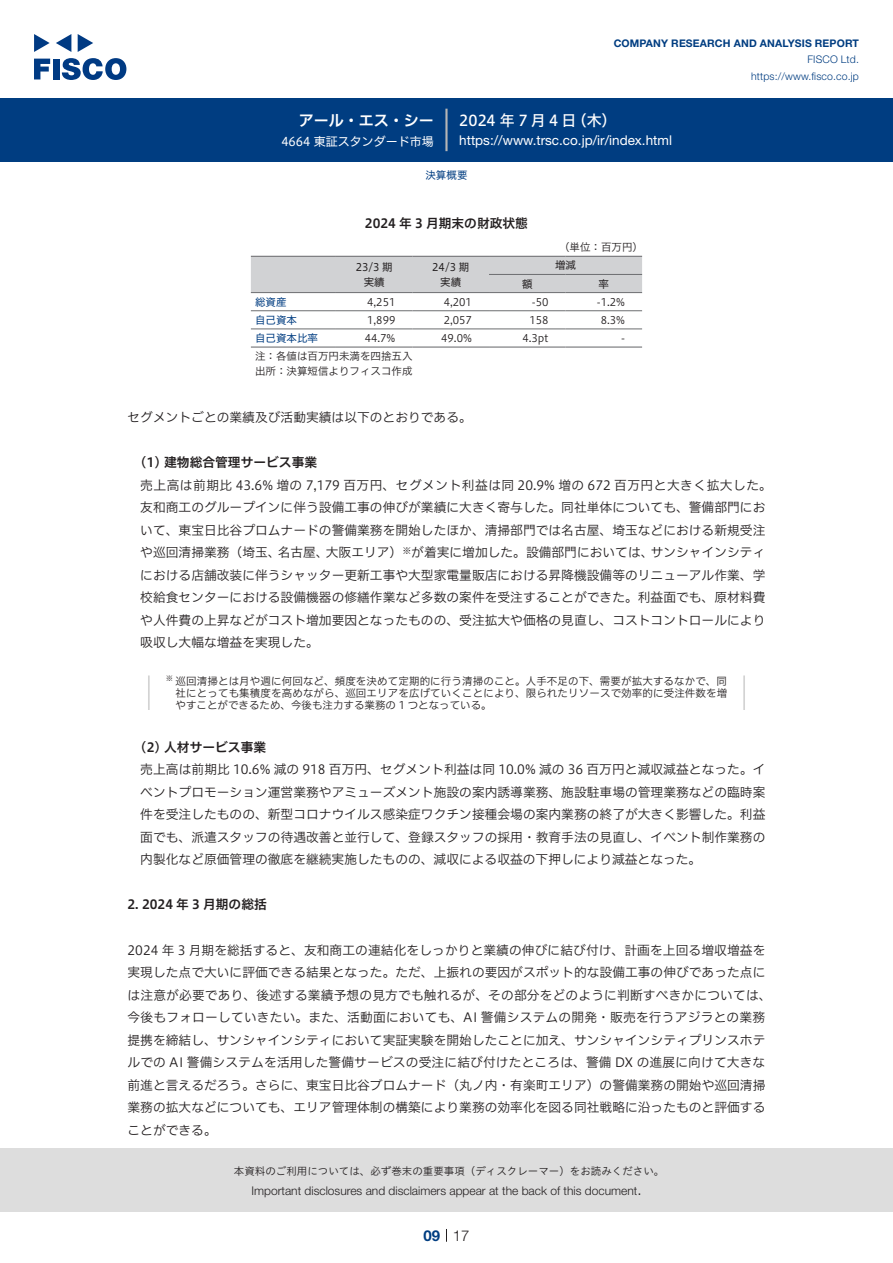
<style>
.page{position:relative;width:893px;height:1263px;background:#fff}
.page>*{position:absolute;margin:0;border:0;box-sizing:border-box;transform-origin:0 0}
.t1{font:15px "Hiragino UD Sans F Std N W5";letter-spacing:.21em;color:#fff}
.t2{font:15px "Hiragino UD Sans F Std N W6";color:#fff}
.t3{font:300 15px "Helvetica Neue LT Std";color:#231f20}
.t4{font:700 15px "Helvetica Neue LT Std";color:#003d81}
.t5{font:13.5px "Helvetica Neue LT Std";color:#fff}
.本文3mm{font:12.75px/22.5px "Hiragino UD Sans F Std N W3";color:#231f20}
.本文{font:12.75px/22.5px "Hiragino UD Sans F Std N W3";color:#231f20}
.本文3mm-2{font:12.75px "Hiragino UD Sans F Std N W3";letter-spacing:.035em;color:#231f20}
.小タイトル3mm{font:12.75px "Hiragino UD Sans F Std N W6";color:#231f20}
.チャートタイトル{font:12.75px "Hiragino UD Sans F Std N W6";color:#231f20}
.小タイトル{font:12.75px "Hiragino UD Sans F Std N W6";color:#231f20}
.t6{font:300 12px "Helvetica Neue LT Std";color:#231f20}
.t7{font:12px "Hiragino UD Sans F Std N W4";color:#fff}
.表組み基本スタイル{font:10.5px/12px "Hiragino UD Sans F Std N W3";letter-spacing:.01em;color:#231f20}
.表数字{font:10.5px "Hiragino UD Sans F Std N W3";color:#231f20}
.t8{font:10.5px "Hiragino UD Sans Std W3";color:#231f20}
.t9{font:700 10.5px "Helvetica Neue LT Std";letter-spacing:.015em;color:#003d81}
.t10{font:300 10.5px/16.5px "Helvetica Neue LT Std";letter-spacing:.015em;color:#003d81;text-align:right}
.表上{font:10.5px "Hiragino UD Sans F Std N W4";color:#231f20}
.表左{font:10.5px "Hiragino UD Sans F Std N W4";color:#003d81}
.表単位{font:10.5px "Hiragino UD Sans F Std N W3";color:#231f20}
.ヘッダー{font:10.5px "Hiragino UD Sans F Std N W4";color:#003d81}
.t11{font:7.35px "Hiragino UD Sans F Std N W3";color:#231f20}
</style>
<div class="page">
<div style="left:0;top:1148px;width:893px;height:64px;background:#ddd"></div>
<svg style="left:34px;top:59px;width:16px;height:20px"></svg>
<div style="left:53px;top:59px;width:6px;height:20px;background:#003a83"></div>
<svg style="left:62px;top:58px;width:64px;height:22px"></svg>
<svg style="left:34px;top:34px;width:16px;height:18px"></svg>
<svg style="left:78px;top:34px;width:15px;height:18px"></svg>
<svg style="left:56px;top:34px;width:15px;height:18px"></svg>
<div style="left:0;top:98px;width:893px;height:64px;background:#003d81"></div>
<hr style="left:445px;top:109px;width:3px;height:42px;background:#b5b5b6">
<svg style="left:446px;top:1229px;width:1px;height:13px"></svg>
<div style="left:251px;top:257px;width:391px;height:35px;background:#d1d2d4"></div>
<hr style="left:489px;top:274px;width:77px;height:1px;background:#6c6d70">
<hr style="left:566px;top:274px;width:76px;height:1px;background:#6c6d70">
<hr style="left:251px;top:292px;width:85px;height:1px;background:#6c6d70">
<hr style="left:336px;top:292px;width:76px;height:1px;background:#6c6d70">
<hr style="left:412px;top:292px;width:77px;height:1px;background:#6c6d70">
<hr style="left:489px;top:292px;width:77px;height:1px;background:#6c6d70">
<hr style="left:566px;top:292px;width:76px;height:1px;background:#6c6d70">
<hr style="left:251px;top:310px;width:85px;height:1px;background:#6c6d70">
<hr style="left:336px;top:310px;width:76px;height:1px;background:#6c6d70">
<hr style="left:412px;top:310px;width:77px;height:1px;background:#6c6d70">
<hr style="left:489px;top:310px;width:77px;height:1px;background:#6c6d70">
<hr style="left:566px;top:310px;width:76px;height:1px;background:#6c6d70">
<hr style="left:251px;top:329px;width:85px;height:1px;background:#6c6d70">
<hr style="left:336px;top:329px;width:76px;height:1px;background:#6c6d70">
<hr style="left:412px;top:329px;width:77px;height:1px;background:#6c6d70">
<hr style="left:489px;top:329px;width:77px;height:1px;background:#6c6d70">
<hr style="left:566px;top:329px;width:76px;height:1px;background:#6c6d70">
<hr style="left:251px;top:256px;width:85px;height:1px;background:#6c6d70">
<hr style="left:336px;top:256px;width:76px;height:1px;background:#6c6d70">
<hr style="left:412px;top:256px;width:77px;height:1px;background:#6c6d70">
<hr style="left:489px;top:256px;width:77px;height:1px;background:#6c6d70">
<hr style="left:566px;top:256px;width:76px;height:1px;background:#6c6d70">
<hr style="left:251px;top:346px;width:85px;height:2px;background:#6c6d70">
<hr style="left:336px;top:346px;width:76px;height:2px;background:#6c6d70">
<hr style="left:412px;top:346px;width:77px;height:2px;background:#6c6d70">
<hr style="left:489px;top:346px;width:77px;height:2px;background:#6c6d70">
<hr style="left:566px;top:346px;width:76px;height:2px;background:#6c6d70">
<hr style="left:148px;top:675px;width:2px;height:35px;background:#d3d3d3">
<hr style="left:743px;top:675px;width:2px;height:35px;background:#d3d3d3">
<p class="t2" style="left:299px;top:109px;width:137px">アール・エス・シー</p>
<p class="t7" style="left:281px;top:132px;width:154px">4664 東証スタンダード市場</p>
<p class="t9" style="left:614px;top:37px;width:247px">COMPANY RESEARCH AND ANALYSIS REPORT</p>
<p class="t10" style="left:751px;top:51px;width:109px">FISCO Ltd. https://www.fisco.co j p.</p>
<p class="t1" style="left:459px;top:109px;width:119px">2024年7月4日</p>
<p class="t1" style="left:572px;top:109px;width:46px">（木(</p>
<p class="t5" style="left:459px;top:132px;width:214px">https://www.trsc.co j p. /i r/ index.html</p>
<p class="表左" style="left:255px;top:294px;width:33px">総資産</p>
<p class="表左" style="left:255px;top:312px;width:43px">自己資本</p>
<p class="ヘッダー" style="left:425px;top:167px;width:43px">決算概要</p>
<p class="チャートタイトル" style="left:365px;top:214px;width:165px">2024 年 3 月期末の財政状態</p>
<p class="表単位" style="left:559px;top:239px;width:85px">（単位：百万円(</p>
<p class="表上" style="left:356px;top:259px;width:39px">23/3 期</p>
<p class="表上" style="left:364px;top:274px;width:22px">実績</p>
<p class="表上" style="left:432px;top:259px;width:39px">24/3 期</p>
<p class="表上" style="left:440px;top:274px;width:22px">実績</p>
<p class="表上" style="left:522px;top:276px;width:12px">額</p>
<p class="表上" style="left:555px;top:257px;width:22px">増減</p>
<p class="表上" style="left:599px;top:276px;width:12px">率</p>
<p class="表数字" style="left:367px;top:294px;width:30px">4,251</p>
<p class="表数字" style="left:367px;top:312px;width:30px">1,899</p>
<p class="表数字" style="left:444px;top:294px;width:30px">4,201</p>
<p class="表数字" style="left:444px;top:312px;width:30px">2,057</p>
<p class="表数字" style="left:532px;top:294px;width:18px">-50</p>
<p class="表数字" style="left:529px;top:312px;width:21px">158</p>
<p class="表数字" style="left:597px;top:294px;width:30px">-1.2%</p>
<p class="表数字" style="left:601px;top:312px;width:26px">8.3%</p>
<p class="表左" style="left:255px;top:330px;width:64px">自己資本比率</p>
<p class="表組み基本スタイル" style="left:255px;top:350px;width:159px">注：各値は百万円未満を四捨五入</p>
<p class="表組み基本スタイル" style="left:255px;top:365px;width:159px">出所：決算短信よりフィスコ作成</p>
<p class="本文" style="left:128px;top:405px;width:346px">セグメントごとの業績及び活動実績は以下のとおりである。</p>
<p class="小タイトル3mm" style="left:140px;top:453px;width:178px">1( ) 建物総合管理サービス事業</p>
<p class="本文3mm-2" style="left:140px;top:475px;width:633px">売上高は前期比 43.6% 増の 7,179 百万円、セグメント利益は同 20.9% 増の 672 百万円と大きく拡大した。</p>
<p class="本文3mm" style="left:140px;top:495px;width:627px">友和商工のグループインに伴う設備工事の伸びが業績に大きく寄与した。同社単体についても、警備部門にお</p>
<p class="本文3mm" style="left:140px;top:518px;width:627px">いて、東宝日比谷プロムナードの警備業務を開始したほか、清掃部門では名古屋、埼玉などにおける新規受注</p>
<p class="本文3mm" style="left:651px;top:540px;width:116px">サンシャインシティ</p>
<p class="表数字" style="left:522px;top:330px;width:28px">4.3pt</p>
<p class="表数字" style="left:441px;top:330px;width:32px">49.0%</p>
<p class="表数字" style="left:365px;top:330px;width:32px">44.7%</p>
<p class="表数字" style="left:621px;top:330px;width:5px">-</p>
<p class="本文3mm" style="left:326px;top:540px;width:329px">大阪エリア）<sup>※</sup>が着実に増加した。設備部門においては、</p>
<p class="本文3mm" style="left:278px;top:540px;width:52px">名古屋、</p>
<p class="本文3mm" style="left:140px;top:540px;width:627px">や巡回清掃業務（埼玉、<br>における店舗改装に伴うシャッター更新工事や大型家電量販店における昇降機設備等のリニューアル作業、学校給食センターにおける設備機器の修繕作業など多数の案件を受注することができた。利益面でも、原材料費や人件費の上昇などがコスト増加要因となったものの、受注拡大や価格の見直し、コストコントロールにより吸収し大幅な増益を実現した。</p>
<p class="表組み基本スタイル" style="left:176px;top:674px;width:553px">巡回清掃とは月や週に何回など、頻度を決めて定期的に行う清掃のこと。人手不足の下、需要が拡大するなかで、同</p>
<p class="t11" style="left:166px;top:672px;width:9px">※</p>
<p class="表組み基本スタイル" style="left:176px;top:686px;width:553px">社にとっても集積度を高めながら、巡回エリアを広げていくことにより、限られたリソースで効率的に受注件数を増やすことができるため、今後も注力する業務の 1 つとなっている。</p>
<p class="小タイトル3mm" style="left:140px;top:737px;width:127px">2( ) 人材サービス事業</p>
<p class="本文3mm" style="left:140px;top:758px;width:627px;text-align:justify">売上高は前期比 10.6% 減の 918 百万円、セグメント利益は同 10.0% 減の 36 百万円と減収減益となった。イベントプロモーション運営業務やアミューズメント施設の案内誘導業務、施設駐車場の管理業務などの臨時案件を受注したものの、新型コロナウイルス感染症ワクチン接種会場の案内業務の終了が大きく影響した。利益面でも、派遣スタッフの待遇改善と並行して、登録スタッフの採用・教育手法の見直し、イベント制作業務の内製化など原価管理の徹底を継続実施したものの、減収による収益の下押しにより減益となった。</p>
<p class="小タイトル" style="left:128px;top:895px;width:141px">2. 2024 年 3 月期の総括</p>
<p class="本文" style="left:128px;top:938px;width:645px">2024 年 3 月期を総括すると、友和商工の連結化をしっかりと業績の伸びに結び付け、計画を上回る増収増益を実現した点で大いに評価できる結果となった。ただ、上振れの要因がスポット的な設備工事の伸びであった点には注意が必要であり、後述する業績予想の見方でも触れるが、その部分をどのように判断すべきかについては、今後もフォローしていきたい。また、活動面においても、AI 警備システムの開発・販売を行うアジラとの業務提携を締結し、サンシャインシティにおいて実証実験を開始したことに加え、サンシャインシティプリンスホテルでの AI 警備システムを活用した警備サービスの受注に結び付けたところは、警備 DX の進展に向けて大きな前進と言えるだろう。さらに、東宝日比谷ブロムナード（丸ノ内・有楽町エリア）の警備業務の開始や巡回清掃業務の拡大などについても、エリア管理体制の構築により業務の効率化を図る同社戦略に沿ったものと評価することができる。</p>
<p class="t8" style="left:234px;top:1163px;width:432px">本資料のご利用については、必ず巻末の重要事項（ディスクレーマー）をお読みください。</p>
<p class="t3" style="left:637px;top:1180px;width:6px">.</p>
<p class="t6" style="left:251px;top:1183px;width:387px">Important disclosures and disclaimers appear at the back of this document</p>
<p class="t4" style="left:423px;top:1226px;width:18px">09</p>
<p class="t3" style="left:453px;top:1226px;width:18px">17</p>
</div>
